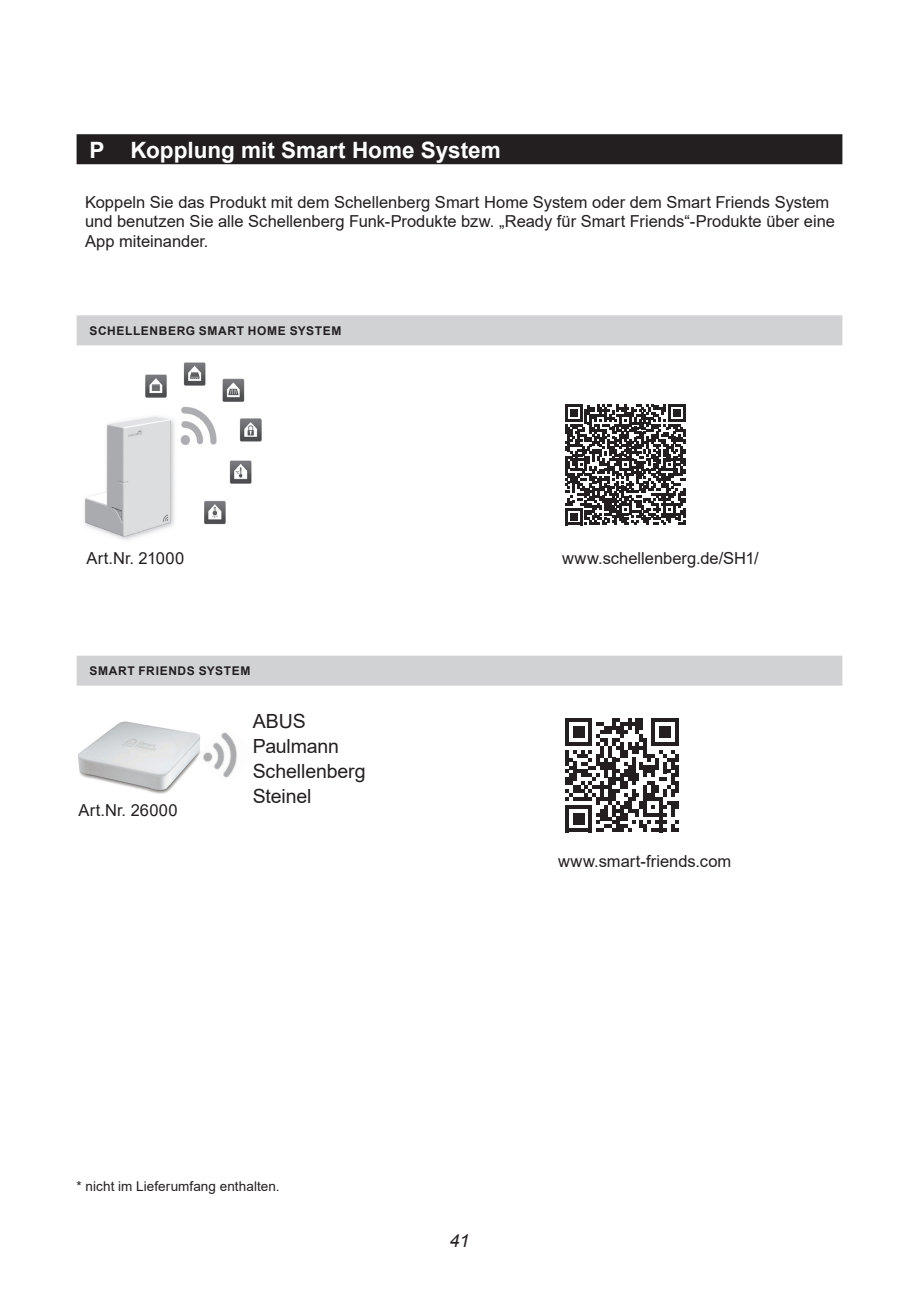
<style>
.page{position:relative;width:919px;height:1289px;background:#fff}
.page>*{position:absolute;margin:0;border:0;box-sizing:border-box;transform-origin:0 0}
._01_Headline_0S_Seit{font:700 22.5px "Arial";color:#fff}
.Fließtext{font:19.5px "Arial";letter-spacing:-.005em;color:#231f20}
.t1{font:italic 18px "Arial";color:#231f20}
.Fließtext-2{font:16.5px/19.5px "Arial";color:#231f20}
._01_Urheberrecht{font:16.5px "Arial";color:#231f20}
.Fließtext-3{font:13.5px "Arial";letter-spacing:.005em;color:#231f20}
._02_Headline_grau{font:700 12px "Arial";letter-spacing:.05em;color:#231f20}
</style>
<div class="page">
<div style="left:77px;top:134px;width:765px;height:30px;background:#231f20"></div>
<div style="left:77px;top:315px;width:765px;height:30px;background:#d1d2d4"></div>
<div style="left:77px;top:655px;width:765px;height:30px;background:#d1d2d4"></div>
<img style="left:84px;top:362px;width:177px;height:178px">
<img style="left:78px;top:721px;width:118px;height:73px">
<svg style="left:565px;top:718px;width:113px;height:114px"></svg>
<svg style="left:565px;top:404px;width:120px;height:121px"></svg>
<img style="left:196px;top:732px;width:61px;height:46px">
<p class="_01_Headline_0S_Seit" style="left:89px;top:134px;width:413px">P Kopplung mit Smart Home System</p>
<p class="Fließtext-2" style="left:85px;top:192px;width:751px">Koppeln Sie das Produkt mit dem Schellenberg Smart Home System oder dem Smart Friends System und benutzen Sie alle Schellenberg Funk-Produkte bzw. „Ready für Smart Friends“-Produkte über eine<br>App miteinander.</p>
<p class="_02_Headline_grau" style="left:90px;top:322px;width:253px">SCHELLENBERG SMART HOME SYSTEM</p>
<p class="_01_Urheberrecht" style="left:86px;top:546px;width:99px">Art.Nr. 21000</p>
<p class="_02_Headline_grau" style="left:90px;top:662px;width:162px">SMART FRIENDS SYSTEM</p>
<p class="_01_Urheberrecht" style="left:79px;top:798px;width:100px">Art.Nr. 26000</p>
<p class="Fließtext" style="left:253px;top:707px;width:55px">ABUS</p>
<p class="Fließtext" style="left:253px;top:732px;width:88px">Paulmann</p>
<p class="Fließtext" style="left:253px;top:757px;width:114px">Schellenberg</p>
<p class="Fließtext" style="left:253px;top:782px;width:60px">Steinel</p>
<p class="_01_Urheberrecht" style="left:562px;top:546px;width:198px">www.schellenberg.de/SH1/</p>
<p class="_01_Urheberrecht" style="left:558px;top:850px;width:175px">www.smart-friends.com</p>
<p class="Fließtext-3" style="left:77px;top:1177px;width:204px">* nicht im Lieferumfang enthalten.</p>
<p class="t1" style="left:449px;top:1228px;width:22px">41</p>
</div>
